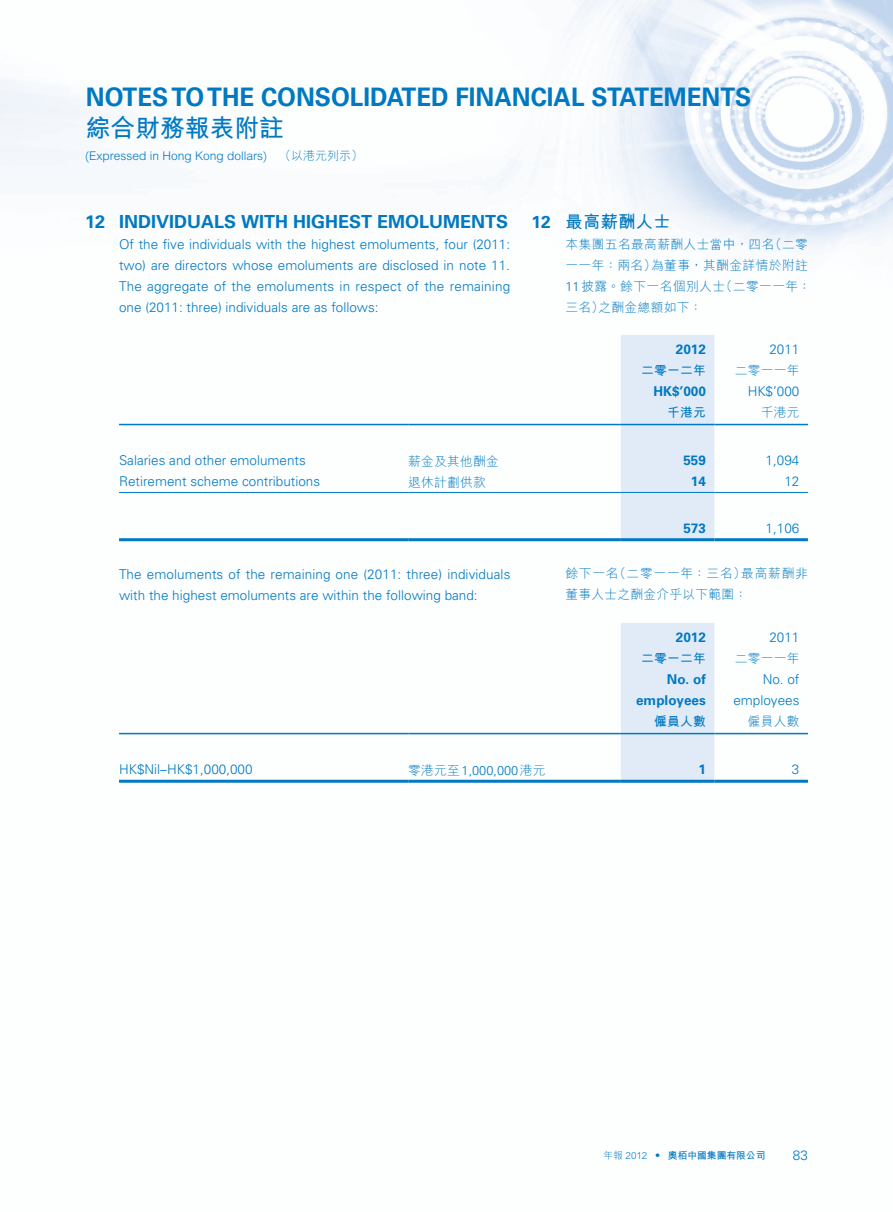
<style>
.page{position:relative;width:893px;height:1212px;background:#fff}
.page>*{position:absolute;margin:0;border:0;box-sizing:border-box;transform-origin:0 0}
.t1{font:700 25.5px "Univers LT Std";color:#0079c2;scale:.95 1}
.t2{font:700 24.75px "M Hei HK";color:#0079c2}
.t3{font:700 18px "Univers LT Std";color:#0079c2}
.t4{font:700 17.25px "M Hei HK";letter-spacing:.02em;color:#0079c2}
.t5{font:300 13.5px/21px "Univers LT Std";color:#0079c2;text-align:justify}
.t6{font:700 13.5px/21px "Univers LT Std";color:#0079c2;text-align:right}
.t7{font:300 12.75px/21px "M Hei HK";letter-spacing:.03em;color:#0079c2}
.t8{font:700 12.75px "M Hei HK";letter-spacing:.02em;color:#0079c2}
.t9{font:300 12.75px "Univers LT Std";color:#0079c2}
.t10{font:300 12px "M Hei HK";color:#0079c2}
.t11{font:700 9.75px "M Hei HK";color:#0079c2}
.s1{font-family:"Univers LT Std"}
.s2{font-family:"M Hei HK"}
.s3{font-weight:300}
</style>
<div class="page">
<img style="left:0;top:0;width:893px;height:780px">
<div style="left:621px;top:335px;width:93px;height:203px;background:#e1ebf7"></div>
<hr style="left:119px;top:424px;width:289px;height:1px;background:#0079c2">
<hr style="left:408px;top:424px;width:213px;height:1px;background:#0079c2">
<hr style="left:621px;top:424px;width:93px;height:1px;background:#0079c2">
<hr style="left:714px;top:424px;width:94px;height:1px;background:#0079c2">
<hr style="left:119px;top:492px;width:289px;height:1px;background:#0079c2">
<hr style="left:408px;top:492px;width:213px;height:1px;background:#0079c2">
<hr style="left:621px;top:492px;width:93px;height:1px;background:#0079c2">
<hr style="left:714px;top:492px;width:94px;height:1px;background:#0079c2">
<hr style="left:119px;top:538px;width:289px;height:3px;background:#0079c2">
<hr style="left:408px;top:538px;width:213px;height:3px;background:#0079c2">
<hr style="left:621px;top:538px;width:93px;height:3px;background:#0079c2">
<hr style="left:714px;top:538px;width:94px;height:3px;background:#0079c2">
<div style="left:621px;top:623px;width:93px;height:157px;background:#e1ebf7"></div>
<hr style="left:119px;top:733px;width:289px;height:1px;background:#0079c2">
<hr style="left:408px;top:733px;width:213px;height:1px;background:#0079c2">
<hr style="left:621px;top:733px;width:93px;height:1px;background:#0079c2">
<hr style="left:714px;top:733px;width:94px;height:1px;background:#0079c2">
<hr style="left:119px;top:780px;width:289px;height:3px;background:#0079c2">
<hr style="left:408px;top:780px;width:213px;height:3px;background:#0079c2">
<hr style="left:621px;top:780px;width:93px;height:3px;background:#0079c2">
<hr style="left:714px;top:780px;width:94px;height:3px;background:#0079c2">
<h1 class="t1" style="left:86px;top:82px;width:38px">NOTES</h1>
<h1 class="t1" style="left:171px;top:82px;width:55px">TO THE</h1>
<h1 class="t1" style="left:261px;top:82px;width:18px">CONSOLIDATED</h1>
<h1 class="t1" style="left:455px;top:82px;width:16px">FINANCIAL</h1>
<h1 class="t1" style="left:591px;top:82px;width:18px">STATEMENTS</h1>
<h2 class="t2" style="left:86px;top:110px;width:200px">綜合財務報表附註</h2>
<p class="t10" style="left:85px;top:149px;width:280px">(Expressed in Hong Kong dollars) （以港元列示）</p>
<h3 class="t3" style="left:85px;top:211px;width:425px">12 INDIVIDUALS WITH HIGHEST EMOLUMENTS</h3>
<p class="t5" style="left:119px;top:233px;width:393px">Of the five individuals with the highest emoluments, four (2011: two) are directors whose emoluments are disclosed in note 11.<br>The aggregate of the emoluments in respect of the remaining one (2011: three) individuals are as follows:</p>
<p class="t4" style="left:531px;top:209px;width:141px"><span class="s1">12</span> 最高薪酬人士</p>
<p class="t7" style="left:565px;top:234px;width:247px">本集團五名最高薪酬人士當中，四名（二零一一年：兩名）為董事，其酬金詳情於附註<br><span class="s1">11</span>披露。餘下一名個別人士（二零一一年：三名）之酬金總額如下：</p>
<p class="t6" style="left:676px;top:338px;width:32px">2012</p>
<p class="t5" style="left:769px;top:338px;width:32px">2011</p>
<p class="t8" style="left:641px;top:361px;width:66px">二零一二年</p>
<p class="t7" style="left:735px;top:360px;width:66px">二零一一年</p>
<p class="t6" style="left:653px;top:380px;width:54px">HK$’000</p>
<p class="t5" style="left:748px;top:380px;width:53px">HK$’000</p>
<p class="t8" style="left:667px;top:403px;width:40px">千港元</p>
<p class="t7" style="left:761px;top:402px;width:40px">千港元</p>
<p class="t5" style="left:119px;top:450px;width:188px">Salaries and other emoluments</p>
<p class="t7" style="left:408px;top:450px;width:92px">薪金及其他酬金</p>
<p class="t6" style="left:683px;top:450px;width:24px">559</p>
<p class="t5" style="left:766px;top:450px;width:35px">1,094</p>
<p class="t5" style="left:119px;top:471px;width:203px">Retirement scheme contributions</p>
<p class="t7" style="left:408px;top:471px;width:79px">退休計劃供款</p>
<p class="t6" style="left:691px;top:471px;width:17px">14</p>
<p class="t5" style="left:784px;top:471px;width:17px">12</p>
<p class="t6" style="left:683px;top:517px;width:24px">573</p>
<p class="t5" style="left:766px;top:517px;width:35px">1,106</p>
<p class="t5" style="left:119px;top:563px;width:393px">The emoluments of the remaining one (2011: three) individuals with the highest emoluments are within the following band:</p>
<p class="t6" style="left:676px;top:626px;width:32px">2012</p>
<p class="t5" style="left:769px;top:626px;width:32px">2011</p>
<p class="t8" style="left:641px;top:649px;width:66px">二零一二年</p>
<p class="t7" style="left:735px;top:648px;width:66px">二零一一年</p>
<p class="t6" style="left:636px;top:668px;width:71px">NO. OF<br>EMPLOYEES</p>
<p class="t5" style="left:733px;top:668px;width:68px;text-align:right">No. of employees</p>
<p class="t8" style="left:654px;top:712px;width:53px">僱員人數</p>
<p class="t7" style="left:748px;top:711px;width:53px">僱員人數</p>
<p class="t5" style="left:119px;top:759px;width:135px">HK$Nil–HK$1,000,000</p>
<p class="t9" style="left:408px;top:762px;width:139px"><span class="s2">零港元至</span>1,000,000<span class="s2">港元</span></p>
<p class="t6" style="left:698px;top:759px;width:9px">1</p>
<p class="t5" style="left:792px;top:759px;width:9px">3</p>
<p class="t7" style="left:565px;top:562px;width:244px">餘下一名（二零一一年：三名）最高薪酬非董事人士之酬金介乎以下範圍：</p>
<p class="t11" style="left:603px;top:1149px;width:163px"><span class="s3">年報 2012</span> • 奧栢中國集團有限公司</p>
<p class="t5" style="left:793px;top:1144px;width:17px">83</p>
</div>
